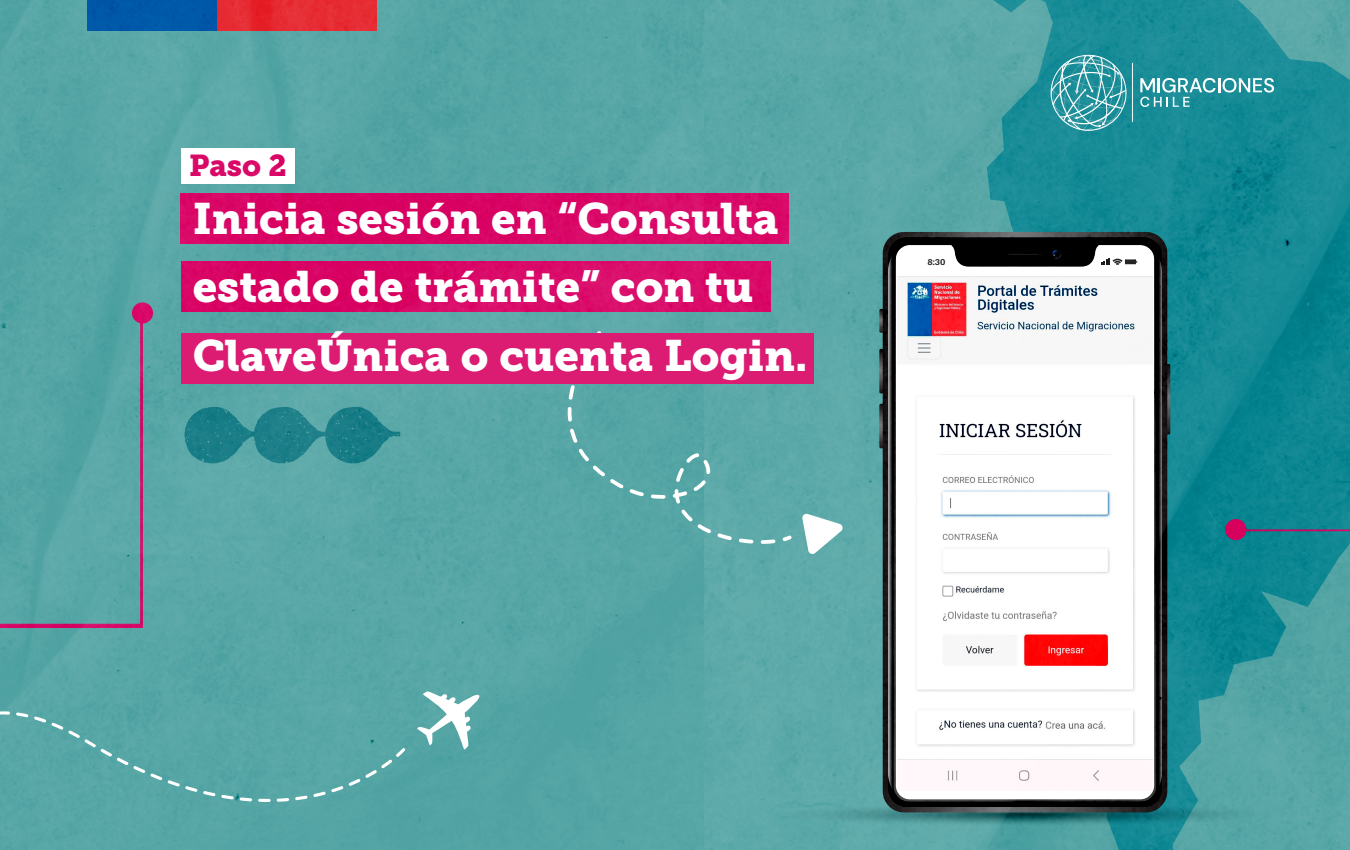
<style>
.page{position:relative;width:1350px;height:850px;background:#fff}
.page>*{position:absolute;margin:0;border:0;box-sizing:border-box;transform-origin:0 0}
.t1{font:43.65px/68.8px "Museo Slab 900";color:#fff}
.t2{font:30px "Museo Slab 900";color:#dc1b73}
.t3{font:700 8.48px "Aileron";color:#343434}
</style>
<div class="page">
<img style="left:0;top:0;width:1350px;height:849px">
<div style="left:181px;top:333px;width:632px;height:51px;background:#dc1b73"></div>
<p class="t2" style="left:189px;top:148px;width:99px">Paso 2</p>
<p class="t1" style="left:193px;top:184px;width:616px">Inicia sesión en “Consulta estado de trámite” con tu<br>ClaveÚnica o cuenta Login.</p>
<p class="t3" style="left:927px;top:257px;width:20px">8:30</p>
</div>
